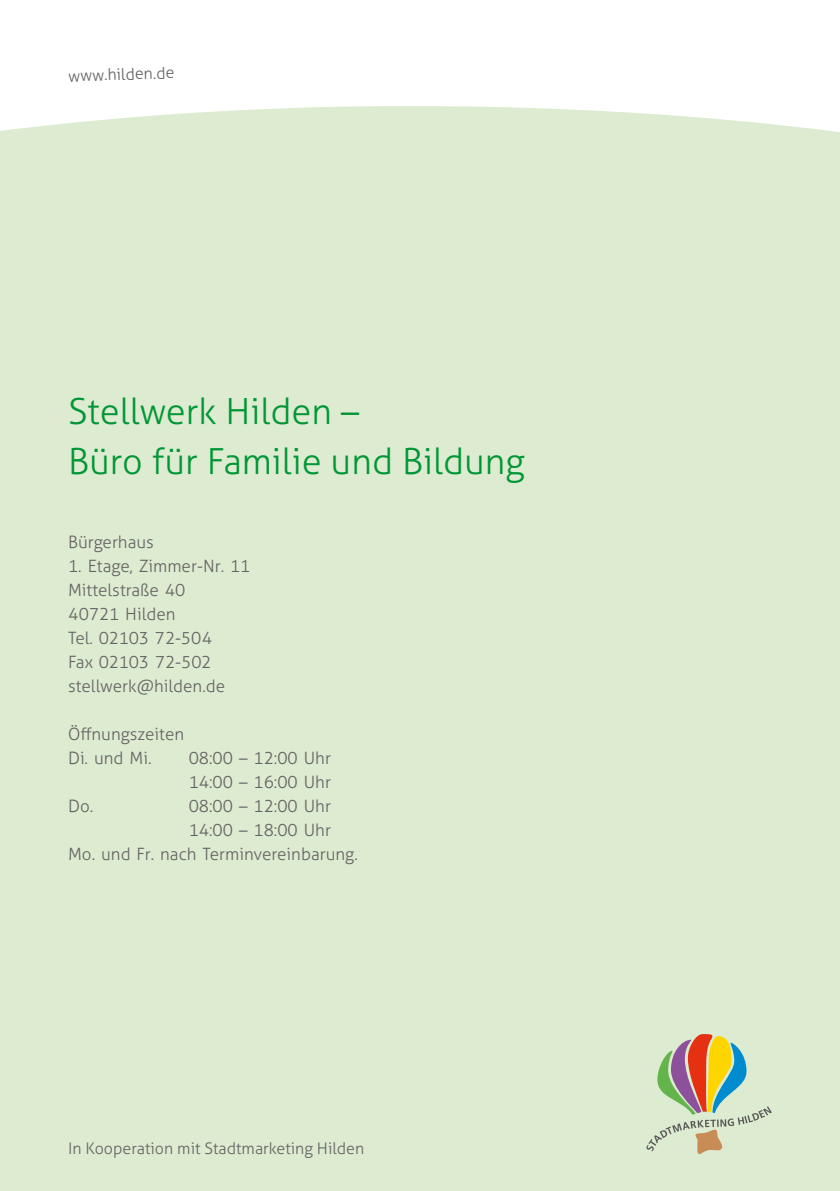
<style>
.page{position:relative;width:840px;height:1191px;background:#fff}
.page>*{position:absolute;margin:0;border:0;box-sizing:border-box;transform-origin:0 0}
.t1{font:300 36px/50px "Aller";color:#009636}
.t2{font:300 17px/24px "Aller";color:#646363}
.t3{font:300 16px "Aller";color:#646363}
</style>
<div class="page">
<div style="left:0;top:106px;width:839px;height:1085px;background:#ddebd0"></div>
<svg style="left:646px;top:1033px;width:125px;height:121px;background:#c7c5a4"></svg>
<p class="t3" style="left:68px;top:66px;width:108px;rotate:-2deg">www.hilden.de</p>
<h1 class="t1" style="left:68px;top:386px;width:458px">Stellwerk Hilden –<br>Büro für Familie und Bildung</h1>
<p class="t2" style="left:68px;top:530px;width:87px">Bürgerhaus</p>
<p class="t2" style="left:68px;top:554px;width:184px">1. Etage, Zimmer-Nr. 11<br>Mittelstraße 40<br>40721 Hilden<br>Tel. 02103 72-504<br>Fax 02103 72-502 stellwerk@hilden.de</p>
<p class="t2" style="left:68px;top:722px;width:117px">Öffnungszeiten<br>Di. und Mi.</p>
<p class="t2" style="left:189px;top:746px;width:144px">08:00 – 12:00 Uhr<br>14:00 – 16:00 Uhr</p>
<p class="t2" style="left:68px;top:794px;width:27px">Do.</p>
<p class="t2" style="left:189px;top:794px;width:144px">08:00 – 12:00 Uhr</p>
<p class="t2" style="left:189px;top:818px;width:144px">14:00 – 18:00 Uhr</p>
<p class="t2" style="left:68px;top:842px;width:291px">Mo. und Fr. nach Terminvereinbarung.</p>
<p class="t3" style="left:68px;top:1138px;width:297px">In Kooperation mit Stadtmarketing Hilden</p>
</div>
